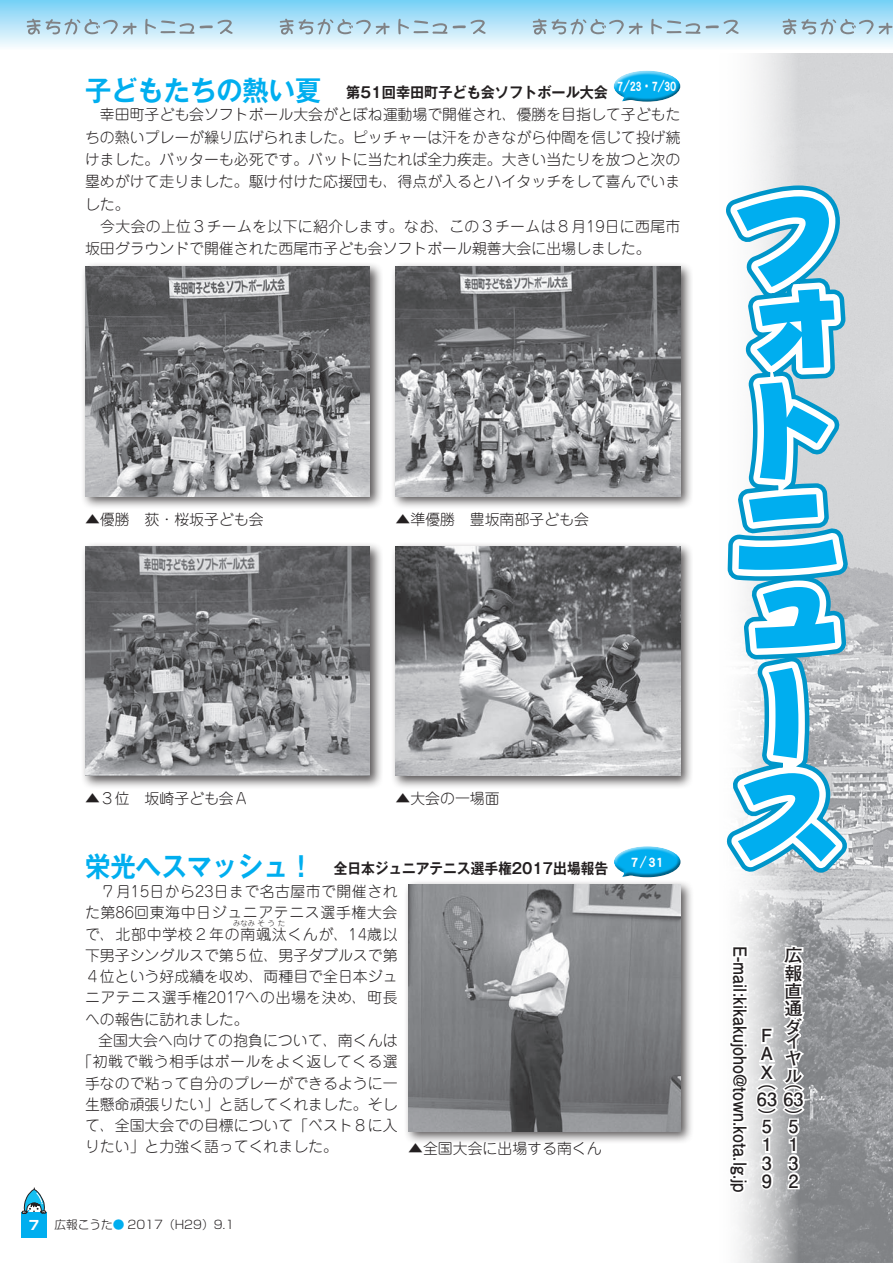
<style>
.page{position:relative;width:893px;height:1263px;background:#fff}
.page>*{position:absolute;margin:0;border:0;box-sizing:border-box;transform-origin:0 0}
.t1{font:700 18px "Futo Go B101 Pro";color:#231f20;scale:.89 1}
.t2{font:700 18px/18px "Futo Go B101 Pro";color:#231f20;text-align:justify}
.t3{font:300 14.85px/22.4px "Jun 101 Pro";color:#231f20;text-align:justify}
.t4{font:700 14.85px "Gothic MB101 Pro De";color:#231f20;scale:.92 1}
.t5{font:700 14.85px "Gothic MB101 Pro De";color:#231f20;scale:.95 1}
.t6{font:300 14.85px "Jun 101 Pro";letter-spacing:.025em;color:#231f20}
.t7{font:13.8px "DFHS Gothic Std W9";color:#fff;scale:.8 1}
.t8{font:13.8px "DFHS Gothic Std W9";color:#fff}
.t9{font:300 11.7px "Shin Go Pro";color:#231f20}
.t10{font:300 7.5px "Jun 101 Pro";letter-spacing:.28em;color:#231f20}
.s1{font-size:27.6px;color:#00aeef}
.s2{font-weight:700;font-size:12.75px;color:#fff}
.s3{color:#00aeef}
</style>
<div class="page">
<div style="left:0;top:0;width:893px;height:51px;background:linear-gradient(to bottom,#77d0f6,#fffefe)"></div>
<svg style="left:27px;top:19px;width:206px;height:16px;background:#b1d0df"></svg>
<svg style="left:280px;top:19px;width:206px;height:16px;background:#b1d0df"></svg>
<svg style="left:533px;top:19px;width:206px;height:16px;background:#b1d0df"></svg>
<svg style="left:783px;top:19px;width:110px;height:16px;background:#afcddb"></svg>
<img style="left:738px;top:53px;width:155px;height:1210px">
<svg style="left:738px;top:943px;width:69px;height:252px"></svg>
<svg style="left:726px;top:183px;width:126px;height:690px"></svg>
<div style="left:80px;top:261px;width:303px;height:248px;background:#231f20;opacity:.75"></div>
<img style="left:85px;top:267px;width:285px;height:229px">
<div style="left:80px;top:541px;width:303px;height:248px;background:#231f20;opacity:.75"></div>
<img style="left:85px;top:546px;width:285px;height:230px">
<div style="left:390px;top:261px;width:303px;height:248px;background:#231f20;opacity:.75"></div>
<img style="left:395px;top:267px;width:285px;height:229px">
<div style="left:390px;top:541px;width:303px;height:248px;background:#231f20;opacity:.75"></div>
<img style="left:395px;top:546px;width:285px;height:230px">
<div style="left:403px;top:879px;width:290px;height:265px;background:#231f20;opacity:.75"></div>
<img style="left:408px;top:884px;width:272px;height:247px">
<div style="left:612px;top:70px;width:69px;height:33px;background:#fff;opacity:.75"></div>
<div style="left:612px;top:79px;width:69px;height:24px;background:#231f20;opacity:.5"></div>
<div style="left:612px;top:846px;width:69px;height:33px;background:#fff;opacity:.75"></div>
<div style="left:612px;top:855px;width:69px;height:24px;background:#231f20;opacity:.5"></div>
<svg style="left:21px;top:1237px;width:26px;height:1px"></svg>
<div style="left:21px;top:1212px;width:26px;height:25px;background:#00aeef"></div>
<svg style="left:21px;top:1187px;width:26px;height:27px"></svg>
<p class="t5" style="left:85px;top:80px;width:552px"><span class="s1">子どもたちの熱い夏</span> 第51回幸田町子ども会ソフトボール大会</p>
<p class="t3" style="left:85px;top:102px;width:597px;text-align:left">　幸田町子ども会ソフトボール大会がとぼね運動場で開催され、優勝を目指して子どもたちの熱いプレーが繰り広げられました。ピッチャーは汗をかきながら仲間を信じて投げ続けました。バッターも必死です。バットに当たれば全力疾走。大きい当たりを放つと次の塁めがけて走りました。駆け付けた応援団も、得点が入るとハイタッチをして喜んでいました。<br>　今大会の上位３チームを以下に紹介します。なお、この３チームは８月19日に西尾市坂田グラウンドで開催された西尾市子ども会ソフトボール親善大会に出場しました。</p>
<p class="t7" style="left:617px;top:79px;width:75px">7／23・7／30</p>
<p class="t3" style="left:85px;top:507px;width:180px">▲優勝　荻・桜坂子ども会</p>
<p class="t3" style="left:395px;top:507px;width:195px">▲準優勝　豊坂南部子ども会</p>
<p class="t3" style="left:85px;top:786px;width:165px">▲３位　坂崎子ども会Ａ</p>
<p class="t3" style="left:395px;top:786px;width:106px">▲大会の一場面</p>
<p class="t4" style="left:85px;top:856px;width:570px"><span class="s1">栄光へスマッシュ！</span> 全日本ジュニアテニス選手権2017出場報告</p>
<p class="t3" style="left:85px;top:879px;width:314px;line-height:21.3px">　７月15日から23日まで名古屋市で開催された第86回東海中日ジュニアテニス選手権大会で、北部中学校２年の南颯汰くんが、14歳以</p>
<p class="t10" style="left:233px;top:917px;width:54px">みなみそうた</p>
<p class="t3" style="left:85px;top:943px;width:314px;line-height:21.3px">下男子シングルスで第５位、男子ダブルスで第４位という好成績を収め、両種目で全日本ジュニアテニス選手権2017への出場を決め、町長への報告に訪れました。</p>
<p class="t3" style="left:98px;top:1027px;width:301px">全国大会へ向けての抱負について、南くんは</p>
<p class="t6" style="left:78px;top:1050px;width:321px">「初戦で戦う相手はボールをよく返してくる選</p>
<p class="t3" style="left:85px;top:1070px;width:314px">手なので粘って自分のプレーができるように一</p>
<p class="t3" style="left:85px;top:1091px;width:314px">生懸命頑張りたい」と話してくれました。そし</p>
<p class="t3" style="left:85px;top:1112px;width:314px">て、全国大会での目標について「ベスト８に入</p>
<p class="t3" style="left:85px;top:1134px;width:254px">りたい」と力強く語ってくれました。</p>
<p class="t3" style="left:408px;top:1135px;width:195px">▲全国大会に出場する南くん</p>
<p class="t8" style="left:631px;top:854px;width:34px">7／ 31</p>
<p class="t9" style="left:29px;top:1215px;width:207px"><span class="s2">7</span> 広報こうた<span class="s3">●</span> 2017（H29）9.1</p>
<p class="t1" style="left:755px;top:946px;width:278px;rotate:90deg">E-mail:kikakujoho@town.kota.lg.jp</p>
<p class="t2" style="left:784px;top:944px;width:19px">広報直通ダ</p>
<p class="t2" style="left:784px;top:1031px;width:18px;line-height:16.6px">イヤ</p>
<p class="t2" style="left:757px;top:1066px;width:48px;line-height:20.4px;text-align:right">ル（<br>63 63</p>
<p class="t2" style="left:784px;top:1106px;width:19px">）</p>
<p class="t2" style="left:788px;top:1115px;width:12px">5<br>1<br>3<br>2</p>
<p class="t2" style="left:758px;top:1024px;width:16px">ＦＡＸ</p>
<p class="t2" style="left:758px;top:1061px;width:19px;line-height:36.2px">（）</p>
<p class="t2" style="left:762px;top:1115px;width:12px">5<br>1<br>3<br>9</p>
</div>
